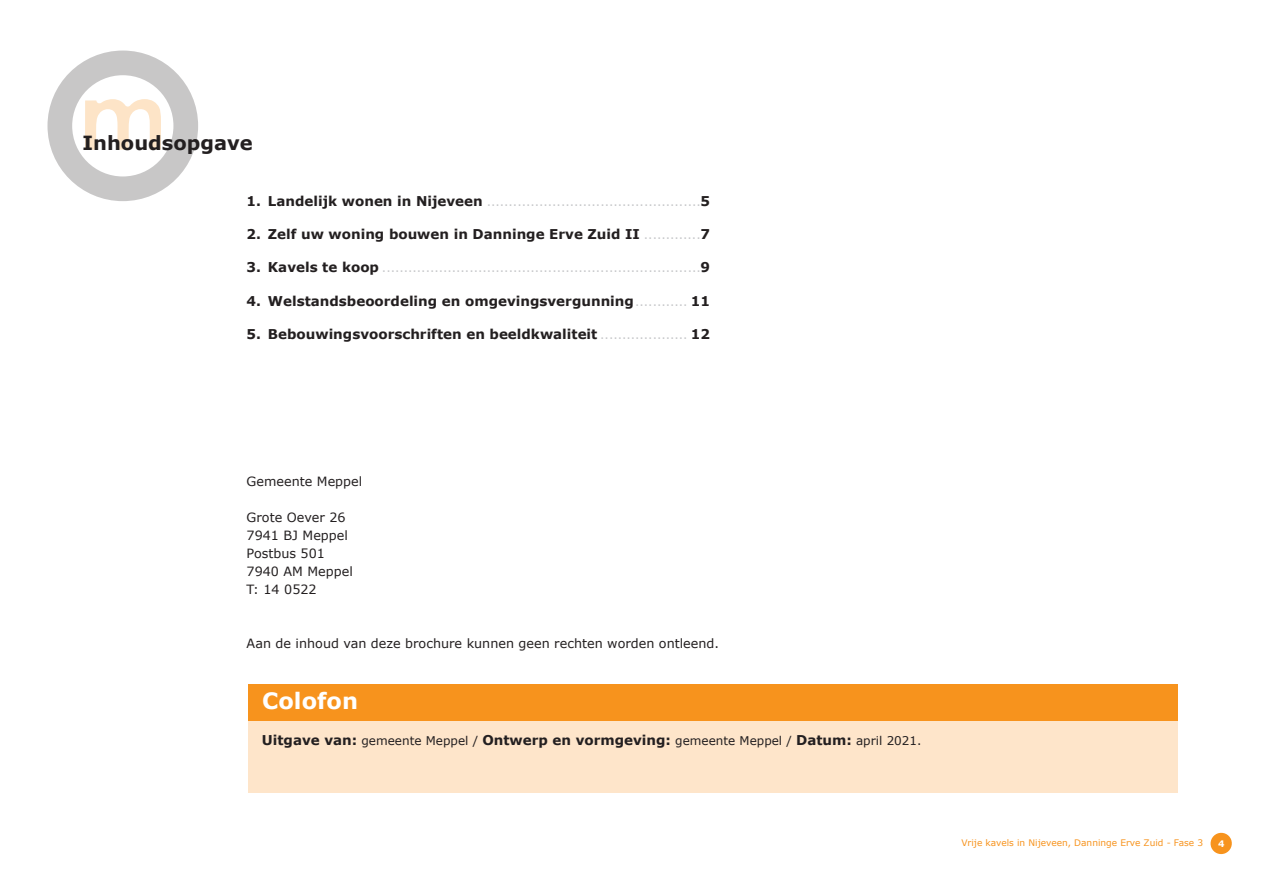
<style>
.page{position:relative;width:1263px;height:893px;background:#fff}
.page>*{position:absolute;margin:0;border:0;box-sizing:border-box;transform-origin:0 0}
.t1{font:700 22.5px "Verdana";color:#fff}
.Hoofdstuk{font:700 19.5px "Verdana";color:#231f20}
.t2{font:700 13.5px "Verdana";color:#231f20}
.t3{font:12.75px "Verdana";color:#231f20}
.t4{font:12px "Verdana";color:#c7c8ca}
.t5{font:12px "Verdana";color:#231f20}
.t6{font:9px "Verdana";color:#f7931d}
.t7{font:700 9px "Verdana";color:#fff}
.s1{font-weight:700;font-size:13.5px;color:#231f20}
.s2{font-weight:400;font-size:12px;color:#c7c8ca}
.s3{font-weight:700;font-size:13.5px}
</style>
<div class="page">
<div style="left:248px;top:712px;width:930px;height:80px;background:#fee5ca"></div>
<div style="left:248px;top:684px;width:930px;height:36px;background:#f7931d"></div>
<svg style="left:47px;top:51px;width:151px;height:150px"></svg>
<svg style="left:1210px;top:832px;width:22px;height:23px"></svg>
<p class="Hoofdstuk" style="left:83px;top:129px;width:172px">Inhoudsopgave</p>
<p class="t4" style="left:247px;top:193px;width:465px"><span class="s1">1. Landelijk wonen in Nijeveen</span> .................................................<span class="s1">5</span></p>
<p class="t2" style="left:247px;top:225px;width:465px">2. Zelf uw woning bouwen in Danninge Erve Zuid II <span class="s2">.............</span>7</p>
<p class="t4" style="left:247px;top:260px;width:465px"><span class="s1">3. Kavels te koop</span> .........................................................................<span class="s1">9</span></p>
<p class="t2" style="left:247px;top:291px;width:465px">4. Welstandsbeoordeling en omgevingsvergunning<span class="s2">............</span> 11</p>
<p class="t2" style="left:247px;top:324px;width:465px">5. Bebouwingsvoorschriften en beeldkwaliteit <span class="s2">....................</span> 12</p>
<p class="t3" style="left:247px;top:473px;width:117px">Gemeente Meppel</p>
<p class="t3" style="left:247px;top:509px;width:100px">Grote Oever 26</p>
<p class="t3" style="left:247px;top:527px;width:103px">7941 BJ Meppel</p>
<p class="t3" style="left:247px;top:545px;width:80px">Postbus 501</p>
<p class="t3" style="left:247px;top:563px;width:108px">7940 AM Meppel</p>
<p class="t3" style="left:247px;top:581px;width:72px">T: 14 0522</p>
<p class="t3" style="left:247px;top:635px;width:474px">Aan de inhoud van deze brochure kunnen geen rechten worden ontleend.</p>
<p class="t1" style="left:262px;top:685px;width:97px">Colofon</p>
<p class="t5" style="left:262px;top:733px;width:661px"><span class="s3">Uitgave van:</span> gemeente Meppel / <span class="s3">Ontwerp en vormgeving:</span> gemeente Meppel / <span class="s3">Datum:</span> april 2021.</p>
<p class="t6" style="left:961px;top:837px;width:243px">Vrije kavels in Nijeveen, Danninge Erve Zuid - Fase 3</p>
<p class="t7" style="left:1218px;top:837px;width:8px">4</p>
</div>
